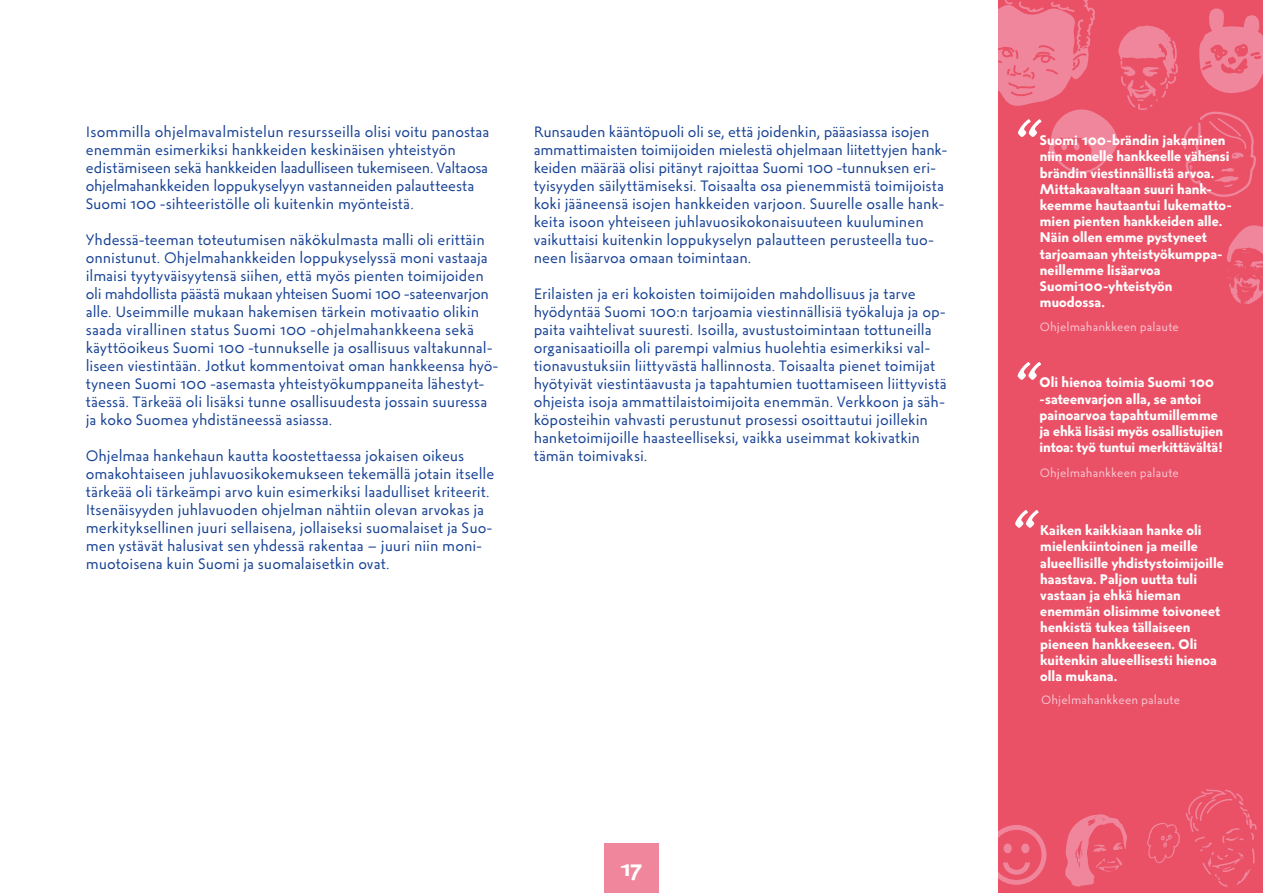
<style>
.page{position:relative;width:1263px;height:893px;background:#fff}
.page>*{position:absolute;margin:0;border:0;box-sizing:border-box;transform-origin:0 0}
.t1{font:67.5px "Suomi 100 Antiikva Regular";color:#fff}
.t2{font:21px "Suomi 100 Groteski Bold";color:#fff}
.t3{font:15px/18px "Suomi 100 Groteski Regular";color:#164194}
.t4{font:13.5px/16.2px "Suomi 100 Groteski Bold";letter-spacing:.005em;color:#fff}
.t5{font:12px "Suomi 100 Groteski Regular";letter-spacing:.005em;color:#f8c6d1}
</style>
<div class="page">
<div style="left:604px;top:843px;width:55px;height:50px;background:#f0869c"></div>
<div style="left:998px;top:0;width:265px;height:893px;background:#ea5167"></div>
<svg style="left:998px;top:825px;width:48px;height:60px"></svg>
<div style="left:1003px;top:843px;width:9px;height:10px;background:#f0869c;border-radius:50%"></div>
<div style="left:1021px;top:843px;width:8px;height:10px;background:#f0869c;border-radius:50%"></div>
<svg style="left:1065px;top:814px;width:62px;height:73px"></svg>
<svg style="left:1186px;top:789px;width:71px;height:98px"></svg>
<svg style="left:1227px;top:225px;width:36px;height:80px"></svg>
<svg style="left:1147px;top:823px;width:33px;height:40px"></svg>
<svg style="left:998px;top:0;width:265px;height:197px"></svg>
<p class="t3" style="left:86px;top:122px;width:405px">Isommilla ohjelmavalmistelun resursseilla olisi voitu panostaa enemmän esimerkiksi hankkeiden keskinäisen yhteistyön edistämiseen sekä hankkeiden laadulliseen tukemiseen. Valtaosa ohjelmahankkeiden loppukyselyyn vastanneiden palautteesta Suomi 100 -sihteeristölle oli kuitenkin myönteistä.</p>
<p class="t3" style="left:86px;top:230px;width:414px">Yhdessä-teeman toteutumisen näkökulmasta malli oli erittäin onnistunut. Ohjelmahankkeiden loppukyselyssä moni vastaaja ilmaisi tyytyväisyytensä siihen, että myös pienten toimijoiden oli mahdollista päästä mukaan yhteisen Suomi 100 -sateenvarjon alle. Useimmille mukaan hakemisen tärkein motivaatio olikin saada virallinen status Suomi 100 -ohjelmahankkeena sekä käyttöoikeus Suomi 100 -tunnukselle ja osallisuus valtakunnal&shy;liseen viestintään. Jotkut kommentoivat oman hankkeensa hyö&shy;tyneen Suomi 100 -asemasta yhteistyökumppaneita lähestyt&shy;täessä. Tärkeää oli lisäksi tunne osallisuudesta jossain suuressa ja koko Suomea yhdistäneessä asiassa.</p>
<p class="t3" style="left:86px;top:446px;width:410px">Ohjelmaa hankehaun kautta koostettaessa jokaisen oikeus omakohtaiseen juhlavuosikokemukseen tekemällä jotain itselle tärkeää oli tärkeämpi arvo kuin esimerkiksi laadulliset kriteerit.<br>Itsenäisyyden juhlavuoden ohjelman nähtiin olevan arvokas ja merkityksellinen juuri sellaisena, jollaiseksi suomalaiset ja Suo&shy;men ystävät halusivat sen yhdessä rakentaa – juuri niin moni&shy;muotoisena kuin Suomi ja suomalaisetkin ovat.</p>
<p class="t3" style="left:534px;top:122px;width:415px">Runsauden kääntöpuoli oli se, että joidenkin, pääasiassa isojen ammattimaisten toimijoiden mielestä ohjelmaan liitettyjen hank&shy;keiden määrää olisi pitänyt rajoittaa Suomi 100 -tunnuksen eri&shy;tyisyyden säilyttämiseksi. Toisaalta osa pienemmistä toimijoista koki jääneensä isojen hankkeiden varjoon. Suurelle osalle hank&shy;keita isoon yhteiseen juhlavuosikokonaisuuteen kuuluminen vaikuttaisi kuitenkin loppukyselyn palautteen perusteella tuo&shy;neen lisäarvoa omaan toimintaan.</p>
<p class="t3" style="left:534px;top:284px;width:414px">Erilaisten ja eri kokoisten toimijoiden mahdollisuus ja tarve hyödyntää Suomi 100:n tarjoamia viestinnällisiä työkaluja ja op&shy;paita vaihtelivat suuresti. Isoilla, avustustoimintaan tottuneilla organisaatioilla oli parempi valmius huolehtia esimerkiksi val&shy;tionavustuksiin liittyvästä hallinnosta. Toisaalta pienet toimijat hyötyivät viestintäavusta ja tapahtumien tuottamiseen liittyvistä ohjeista isoja ammattilaistoimijoita enemmän. Verkkoon ja säh&shy;köposteihin vahvasti perustunut prosessi osoittautui joillekin hanketoimijoille haasteelliseksi, vaikka useimmat kokivatkin tämän toimivaksi.</p>
<h2 class="t2" style="left:620px;top:851px;width:24px">17</h2>
<h1 class="t1" style="left:1019px;top:90px;width:25px">“</h1>
<p class="t4" style="left:1040px;top:132px;width:194px">Suomi 100-brändin jakaminen niin monelle hankkeelle vähensi brändin viestinnällistä arvoa.<br>Mittakaavaltaan suuri hank&shy;keemme hautaantui lukematto&shy;mien pienten hankkeiden alle.<br>Näin ollen emme pystyneet tarjoamaan yhteistyökumppa&shy;neillemme lisäarvoa<br>Suomi100-yhteistyön muodossa.</p>
<p class="t5" style="left:1040px;top:317px;width:141px">Ohjelmahankkeen palaute</p>
<h1 class="t1" style="left:1018px;top:333px;width:25px">“</h1>
<p class="t4" style="left:1039px;top:374px;width:185px">Oli hienoa toimia Suomi 100 -sateenvarjon alla, se antoi painoarvoa tapahtumillemme ja ehkä lisäsi myös osallistujien intoa: työ tuntui merkittävältä!</p>
<p class="t5" style="left:1040px;top:463px;width:141px">Ohjelmahankkeen palaute</p>
<h1 class="t1" style="left:1016px;top:481px;width:25px">“</h1>
<p class="t4" style="left:1040px;top:521px;width:185px">Kaiken kaikkiaan hanke oli mielenkiintoinen ja meille alueellisille yhdistystoimijoille haastava. Paljon uutta tuli vastaan ja ehkä hieman enemmän olisimme toivoneet henkistä tukea tällaiseen pieneen hankkeeseen. Oli kuitenkin alueellisesti hienoa olla mukana.</p>
<p class="t5" style="left:1041px;top:690px;width:141px">Ohjelmahankkeen palaute</p>
</div>
